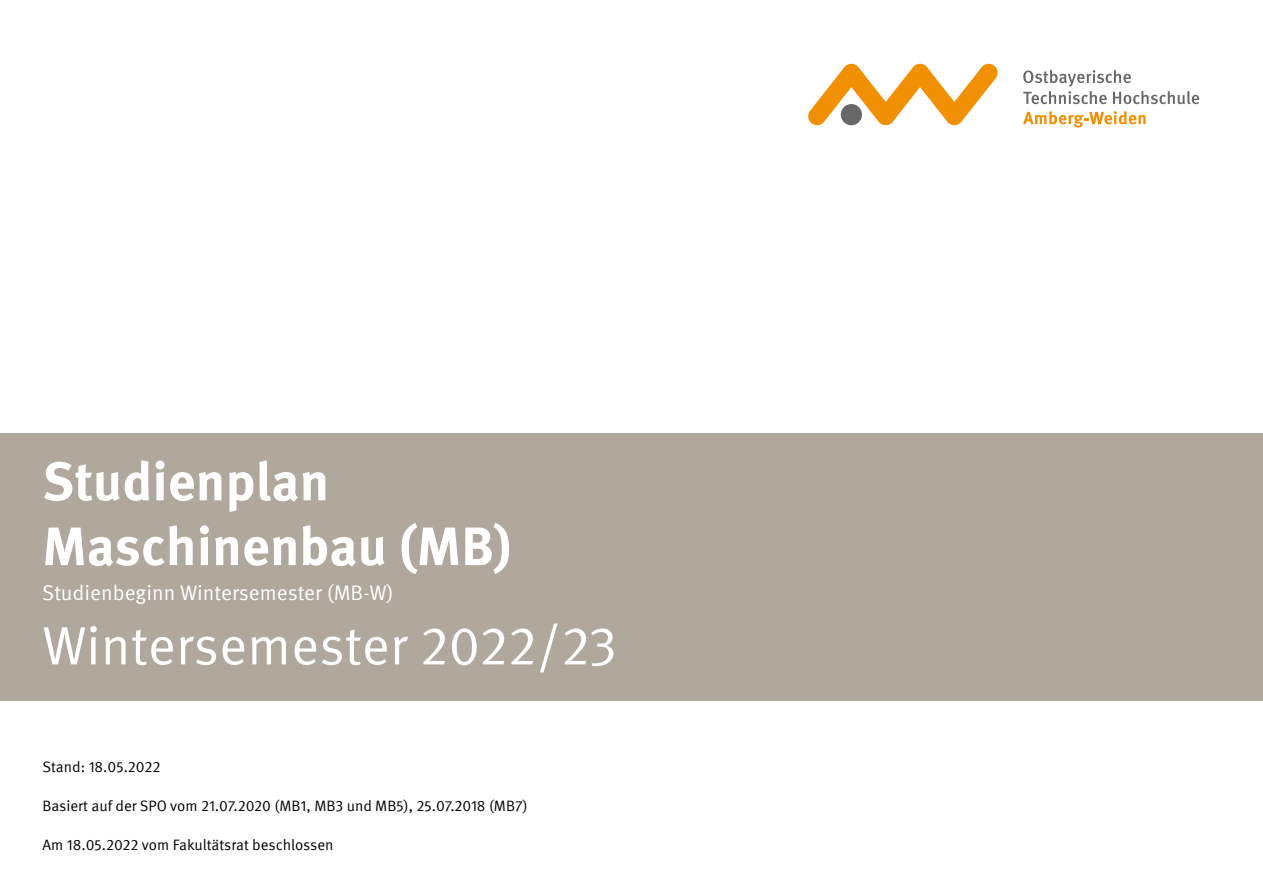
<style>
.page{position:relative;width:1263px;height:893px;background:#fff}
.page>*{position:absolute;margin:0;border:0;box-sizing:border-box;transform-origin:0 0}
.t1{font:700 54px/64.8px "Meta OT";color:#fff}
.t2{font:54px "Meta OT";color:#fff}
.t3{font:21px "Meta OT";color:#fff}
.t4{font:15px "Meta OT";color:#000}
</style>
<div class="page">
<svg style="left:1023px;top:111px;width:122px;height:17px"></svg>
<svg style="left:808px;top:64px;width:190px;height:62px"></svg>
<div style="left:841px;top:104px;width:21px;height:21px;background:#666766;border-radius:50%"></div>
<svg style="left:1023px;top:70px;width:176px;height:34px"></svg>
<div style="left:0;top:434px;width:1263px;height:267px;background:#b0a79d"></div>
<h1 class="t1" style="left:42px;top:450px;width:471px">Studienplan<br>Maschinenbau (MB)</h1>
<h2 class="t3" style="left:42px;top:580px;width:353px">Studienbeginn Wintersemester (MB-W)</h2>
<h1 class="t2" style="left:42px;top:613px;width:576px">Wintersemester 2022/23</h1>
<p class="t4" style="left:43px;top:758px;width:119px">Stand: 18.05.2022</p>
<p class="t4" style="left:43px;top:797px;width:487px">Basiert auf der SPO vom 21.07.2020 (MB1, MB3 und MB5), 25.07.2018 (MB7)</p>
<p class="t4" style="left:43px;top:836px;width:293px">Am 18.05.2022 vom Fakultätsrat beschlossen</p>
</div>
